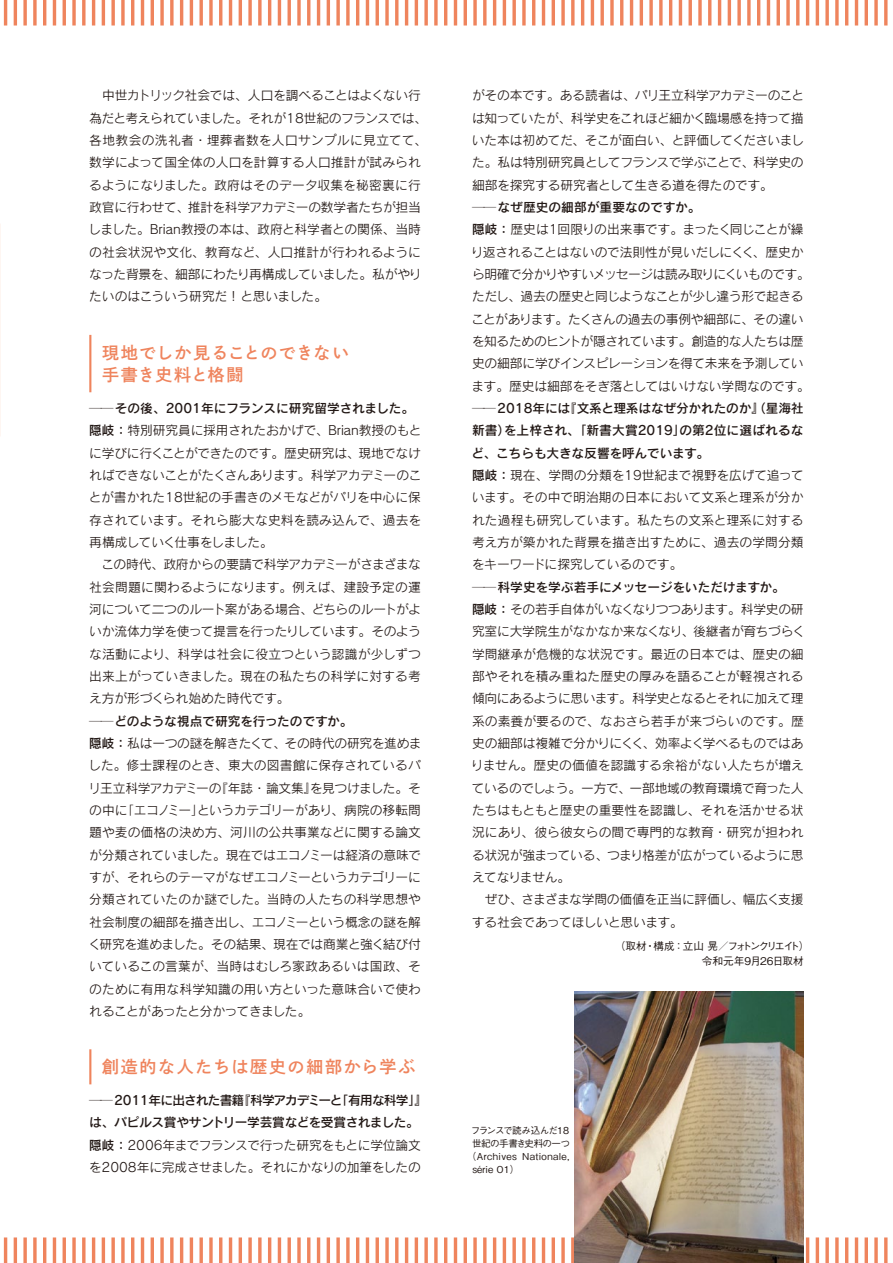
<style>
.page{position:relative;width:893px;height:1263px;background:#fff}
.page>*{position:absolute;margin:0;border:0;box-sizing:border-box;transform-origin:0 0}
.t1{font:16.95px/21.3px "Shuei Go Gin Std B";letter-spacing:.05em;color:#ef845d}
.t2{font:16.95px "Shuei Go Gin Std B";letter-spacing:.085em;color:#ef845d}
.t3{font:12.75px/22.4px "Rodin Pro M";letter-spacing:-.015em;color:#221815}
.t4{font:12.75px/22.4px "Rodin Pro DB";letter-spacing:-.02em;color:#221815;text-align:justify}
.t5{font:12.75px "Rodin Pro DB";color:#221815}
.t6{font:12.75px/22.4px "Rodin Pro DB";letter-spacing:-.06em;color:#221815}
.t7{font:500 10.65px/14.9px "Gothic BBB Pr 6";letter-spacing:-.085em;color:#221815}
.t8{font:500 9.6px "Gothic BBB Pr 6";letter-spacing:.04em;color:#221815}
.t9{font:500 9.6px "Gothic BBB Pr 6";letter-spacing:-.075em;color:#221815}
.t10{font:500 9.6px "Gothic BBB Pr 6";letter-spacing:-.065em;color:#221815}
.t11{font:500 9.6px "Gothic BBB Pr 6";color:#221815}
.s1{font-family:"Rodin Pro M"}
.s2{font-family:"Rodin Pro DB"}
</style>
<div class="page">
<svg style="left:3px;top:0;width:885px;height:26px"></svg>
<svg style="left:3px;top:1237px;width:885px;height:26px"></svg>
<hr style="left:89px;top:335px;width:2px;height:57px;background:#ef845d">
<hr style="left:89px;top:1049px;width:2px;height:35px;background:#ef845d">
<img style="left:574px;top:992px;width:230px;height:271px">
<p class="t3" style="left:89px;top:84px;width:340px">　中世カトリック社会では、人口を調べることはよくない行為だと考えられていました。それが18世紀のフランスでは、各地教会の洗礼者・埋葬者数を人口サンプルに見立てて、数学によって国全体の人口を計算する人口推計が試みられるようになりました。政府はそのデータ収集を秘密裏に行政官に行わせて、推計を科学アカデミーの数学者たちが担当しました。Brian教授の本は、政府と科学者との関係、当時の社会状況や文化、教育など、人口推計が行われるようになった背景を、細部にわたり再構成していました。私がやりたいのはこういう研究だ！ と思いました。</p>
<h1 class="t1" style="left:102px;top:342px;width:248px">現地でしか見ることのできない手書き史料と格闘</h1>
<p class="t5" style="left:89px;top:400px;width:327px"><span class="s1">──</span>その後、2001年にフランスに研究留学されました。</p>
<p class="t3" style="left:89px;top:419px;width:334px"><span class="s2">隠岐：</span>特別研究員に採用されたおかげで、Brian教授のもとに学びに行くことができたのです。歴史研究は、現地でなければできないことがたくさんあります。科学アカデミーのことが書かれた18世紀の手書きのメモなどがパリを中心に保存されています。それら膨大な史料を読み込んで、過去を再構成していく仕事をしました。<br>　この時代、政府からの要請で科学アカデミーがさまざまな社会問題に関わるようになります。例えば、建設予定の運河について二つのルート案がある場合、どちらのルートがよいか流体力学を使って提言を行ったりしています。そのような活動により、科学は社会に役立つという認識が少しずつ出来上がっていきました。現在の私たちの科学に対する考え方が形づくられ始めた時代です。</p>
<p class="t4" style="left:89px;top:709px;width:265px"><span class="s1">──</span>どのような視点で研究を行ったのですか。</p>
<p class="t3" style="left:88px;top:731px;width:334px;text-align:justify"><span class="s2">隠岐：</span>私は一つの謎を解きたくて、その時代の研究を進めました。修士課程のとき、東大の図書館に保存されているパリ王立科学アカデミーの『年誌・論文集』を見つけました。その中に「エコノミー」というカテゴリーがあり、病院の移転問題や麦の価格の決め方、河川の公共事業などに関する論文が分類されていました。現在ではエコノミーは経済の意味ですが、それらのテーマがなぜエコノミーというカテゴリーに分類されていたのか謎でした。当時の人たちの科学思想や社会制度の細部を描き出し、エコノミーという概念の謎を解く研究を進めました。その結果、現在では商業と強く結び付いているこの言葉が、当時はむしろ家政あるいは国政、そのために有用な科学知識の用い方といった意味合いで使われることがあったと分かってきました。</p>
<h1 class="t2" style="left:102px;top:1055px;width:315px">創造的な人たちは歴史の細部から学ぶ</h1>
<p class="t6" style="left:89px;top:1089px;width:339px"><span class="s1">──</span> 2011年に出された書籍『科学アカデミーと「有用な科学」』は、パピルス賞やサントリー学芸賞などを受賞されました。</p>
<p class="t3" style="left:89px;top:1133px;width:333px"><span class="s2">隠岐：</span>2006年までフランスで行った研究をもとに学位論文を2008年に完成させました。それにかなりの加筆をしたの</p>
<p class="t3" style="left:472px;top:84px;width:334px;text-align:justify">がその本です。ある読者は、パリ王立科学アカデミーのことは知っていたが、科学史をこれほど細かく臨場感を持って描いた本は初めてだ、そこが面白い、と評価してくださいました。私は特別研究員としてフランスで学ぶことで、科学史の細部を探究する研究者として生きる道を得たのです。</p>
<p class="t5" style="left:472px;top:199px;width:230px"><span class="s1">──</span>なぜ歴史の細部が重要なのですか。</p>
<p class="t3" style="left:471px;top:218px;width:341px"><span class="s2">隠岐：</span>歴史は1回限りの出来事です。まったく同じことが繰り返されることはないので法則性が見いだしにくく、歴史から明確で分かりやすいメッセージは読み取りにくいものです。ただし、過去の歴史と同じようなことが少し違う形で起きることがあります。たくさんの過去の事例や細部に、その違いを知るためのヒントが隠されています。創造的な人たちは歴史の細部に学びインスピレーションを得て未来を予測しています。歴史は細部をそぎ落としてはいけない学問なのです。</p>
<p class="t4" style="left:472px;top:397px;width:334px"><span class="s1">──</span>2018年には『文系と理系はなぜ分かれたのか』（星海社新書）を上梓され、「新書大賞2019」の第2位に選ばれるなど、こちらも大きな反響を呼んでいます。</p>
<p class="t3" style="left:472px;top:464px;width:333px;text-align:justify"><span class="s2">隠岐：</span>現在、学問の分類を19世紀まで視野を広げて追っています。その中で明治期の日本において文系と理系が分かれた過程も研究しています。私たちの文系と理系に対する考え方が築かれた背景を描き出すために、過去の学問分類をキーワードに探究しているのです。</p>
<p class="t5" style="left:472px;top:578px;width:315px"><span class="s1">──</span>科学史を学ぶ若手にメッセージをいただけますか。</p>
<p class="t3" style="left:471px;top:597px;width:336px"><span class="s2">隠岐：</span>その若手自体がいなくなりつつあります。科学史の研究室に大学院生がなかなか来なくなり、後継者が育ちづらく学問継承が危機的な状況です。最近の日本では、歴史の細部やそれを積み重ねた歴史の厚みを語ることが軽視される傾向にあるように思います。科学史となるとそれに加えて理系の素養が要るので、なおさら若手が来づらいのです。歴史の細部は複雑で分かりにくく、効率よく学べるものではありません。歴史の価値を認識する余裕がない人たちが増えているのでしょう。一方で、一部地域の教育環境で育った人たちはもともと歴史の重要性を認識し、それを活かせる状況にあり、彼ら彼女らの間で専門的な教育・研究が担われる状況が強まっている、つまり格差が広がっているように思えてなりません。<br>　ぜひ、さまざまな学問の価値を正当に評価し、幅広く支援する社会であってほしいと思います。</p>
<p class="t7" style="left:702px;top:938px;width:109px;text-indent:-87px">（取材・構成：立山 晃／フォトンクリエイト）令和元年9月26日取材</p>
<p class="t9" style="left:471px;top:1123px;width:100px">フランスで読み込んだ18</p>
<p class="t10" style="left:472px;top:1136px;width:100px">世紀の手書き史料の一つ</p>
<p class="t8" style="left:467px;top:1148px;width:104px">（Archives Nationale,</p>
<p class="t11" style="left:472px;top:1161px;width:48px">série O1）</p>
</div>
